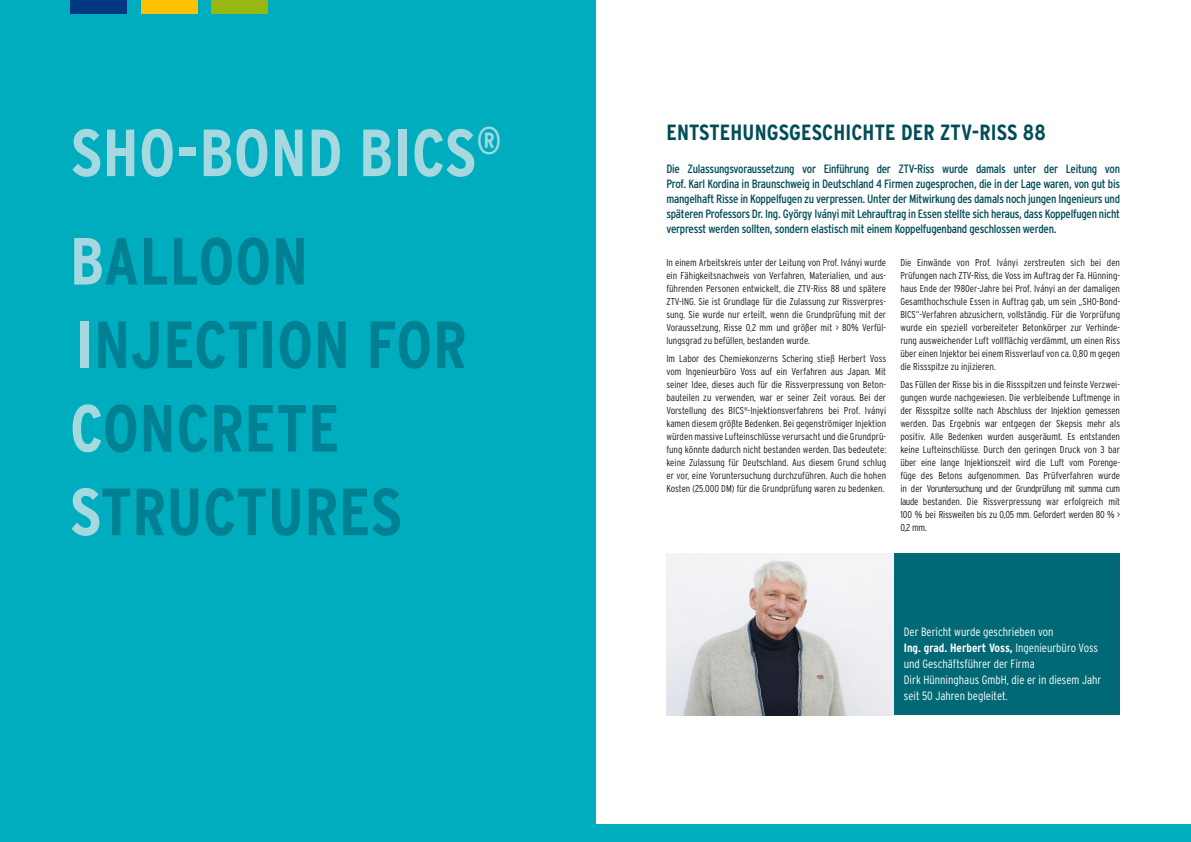
<style>
.page{position:relative;width:1191px;height:842px;background:#fff}
.page>*{position:absolute;margin:0;border:0;box-sizing:border-box;transform-origin:0 0}
.t1{font:700 condensed 66.5px/83.5px "Interstate";letter-spacing:.01em;color:#008193}
.t2{font:700 condensed 66.5px/108.4px "Interstate";letter-spacing:.01em;color:#a5d8df}
.t3{font:700 condensed 22px "Interstate";letter-spacing:.01em;color:#004d58}
.t4{font:12px/15px "Interstate Condensed";letter-spacing:-.02em;color:#004d58;text-align:justify}
.t5{font:300 condensed 12px/16px "Interstate";color:#fff}
.t6{font:300 condensed 10px/13px "Interstate";color:#1a171c;text-align:justify}
.s1{color:#008193}
.s2{color:#a5d8df}
.s3{font-weight:700}
</style>
<div class="page">
<div style="left:886px;top:553px;width:234px;height:162px;background:#006975"></div>
<div style="left:0;top:0;width:595px;height:842px;background:#00adbf"></div>
<div style="left:70px;top:0;width:56px;height:13px;background:#003882"></div>
<div style="left:141px;top:0;width:56px;height:13px;background:#fcc200"></div>
<div style="left:211px;top:0;width:57px;height:13px;background:#95b813"></div>
<img style="left:666px;top:553px;width:227px;height:162px">
<div style="left:0;top:825px;width:1191px;height:17px;background:#00adbf"></div>
<h1 class="t2" style="left:70px;top:98px;width:433px">SHO-BOND BICS<sup>®<br></sup>B<span class="s1">ALLOON</span></h1>
<h1 class="t1" style="left:70px;top:303px;width:398px"><span class="s2">I</span>NJECTION FOR<br><span class="s2">C</span>ONCRETE<br><span class="s2">S</span>TRUCTURES</h1>
<h2 class="t3" style="left:666px;top:120px;width:381px">ENTSTEHUNGSGESCHICHTE DER ZTV-RISS 88</h2>
<p class="t4" style="left:666px;top:161px;width:455px">Die Zulassungsvoraussetzung vor Einführung der ZTV-Riss wurde damals unter der Leitung von Prof. Karl Kordina in Braunschweig in Deutschland 4 Firmen zugesprochen, die in der Lage waren, von gut bis mangelhaft Risse in Koppelfugen zu verpressen. Unter der Mitwirkung des damals noch jungen Ingenieurs und späteren Professors Dr. Ing. György Iványi mit Lehrauftrag in Essen stellte sich heraus, dass Koppelfugen nicht verpresst werden sollten, sondern elastisch mit einem Koppelfugenband geschlossen werden.</p>
<p class="t6" style="left:666px;top:256px;width:221px">In einem Arbeitskreis unter der Leitung von Prof. Iványi wurde ein Fähigkeitsnachweis von Verfahren, Materialien, und aus&shy;führenden Personen entwickelt, die ZTV-Riss 88 und spätere ZTV-ING. Sie ist Grundlage für die Zulassung zur Rissverpres&shy;sung. Sie wurde nur erteilt, wenn die Grundprüfung mit der Voraussetzung, Risse 0,2 mm und größer mit &gt; 80% Verfül&shy;lungsgrad zu befüllen, bestanden wurde.</p>
<p class="t6" style="left:666px;top:352px;width:221px">Im Labor des Chemiekonzerns Schering stieß Herbert Voss vom Ingenieurbüro Voss auf ein Verfahren aus Japan. Mit seiner Idee, dieses auch für die Rissverpressung von Beton&shy;bauteilen zu verwenden, war er seiner Zeit voraus. Bei der Vorstellung des BICS<sup>®</sup>-Injektionsverfahrens bei Prof. Iványi kamen diesem größte Bedenken. Bei gegenströmiger Injektion würden massive Lufteinschlüsse verursacht und die Grundprü&shy;fung könnte dadurch nicht bestanden werden. Das bedeutete: keine Zulassung für Deutschland. Aus diesem Grund schlug er vor, eine Voruntersuchung durchzuführen. Auch die hohen Kosten (25.000 DM) für die Grundprüfung waren zu bedenken.</p>
<p class="t6" style="left:900px;top:256px;width:221px">Die Einwände von Prof. Iványi zerstreuten sich bei den Prüfungen nach ZTV-Riss, die Voss im Auftrag der Fa. Hünning&shy;haus Ende der 1980er-Jahre bei Prof. Iványi an der damaligen Gesamthochschule Essen in Auftrag gab, um sein „SHO-Bond-BICS“-Verfahren abzusichern, vollständig. Für die Vorprüfung wurde ein speziell vorbereiteter Betonkörper zur Verhinde&shy;rung ausweichender Luft vollflächig verdämmt, um einen Riss über einen Injektor bei einem Rissverlauf von ca. 0,80 m gegen die Rissspitze zu injizieren.</p>
<p class="t6" style="left:900px;top:378px;width:221px">Das Füllen der Risse bis in die Rissspitzen und feinste Verzwei&shy;gungen wurde nachgewiesen. Die verbleibende Luftmenge in der Rissspitze sollte nach Abschluss der Injektion gemessen werden. Das Ergebnis war entgegen der Skepsis mehr als positiv. Alle Bedenken wurden ausgeräumt. Es entstanden keine Lufteinschlüsse. Durch den geringen Druck von 3 bar über eine lange Injektionszeit wird die Luft vom Porenge&shy;füge des Betons aufgenommen. Das Prüfverfahren wurde in der Voruntersuchung und der Grundprüfung mit summa cum laude bestanden. Die Rissverpressung war erfolgreich mit 100 % bei Rissweiten bis zu 0,05 mm. Gefordert werden 80 % &gt; 0,2 mm.</p>
<p class="t5" style="left:904px;top:624px;width:199px">Der Bericht wurde geschrieben von<br><span class="s3">Ing. grad. Herbert Voss,</span> Ingenieurbüro Voss und Geschäftsführer der Firma<br>Dirk Hünninghaus GmbH, die er in diesem Jahr seit 50 Jahren begleitet.</p>
</div>
